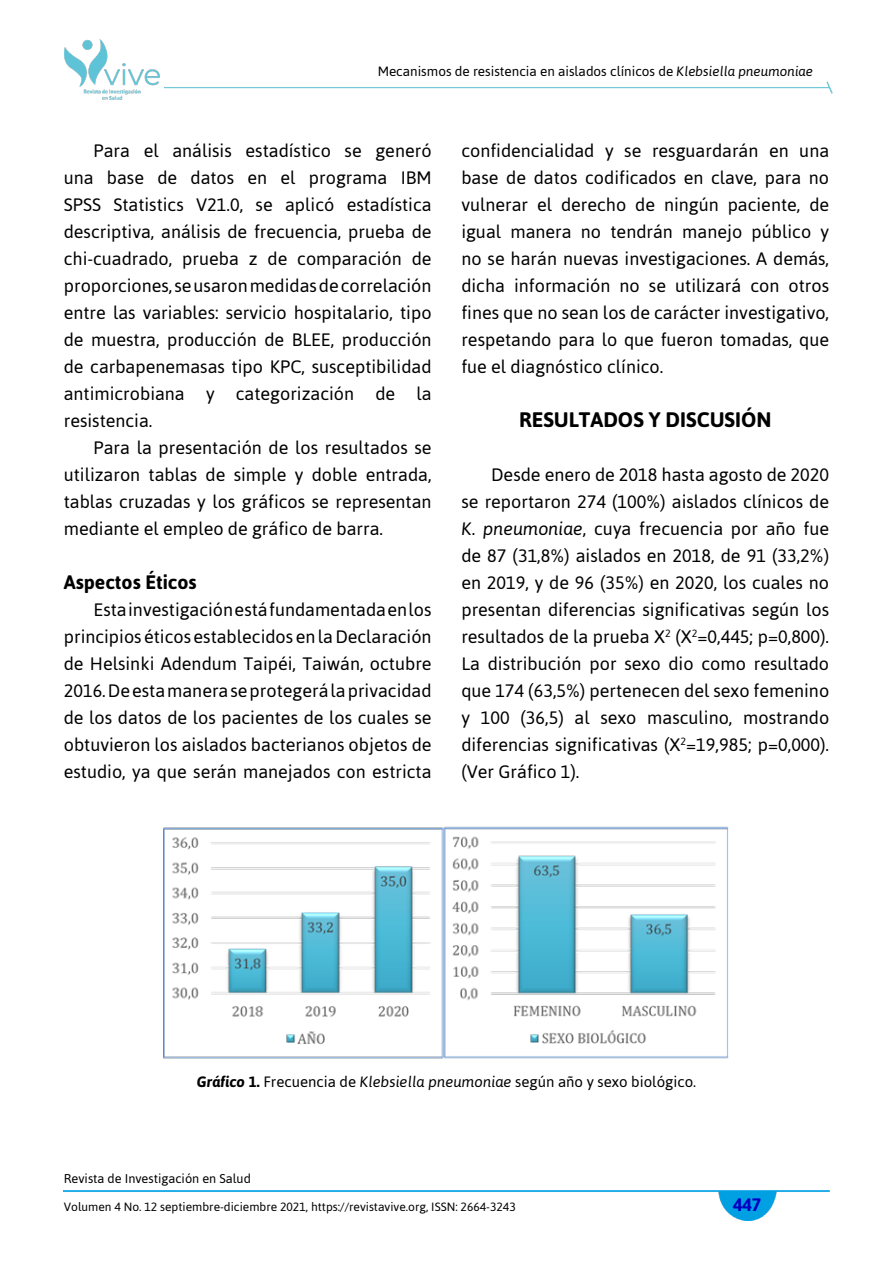
<style>
.page{position:relative;width:893px;height:1263px;background:#fff}
.page>*{position:absolute;margin:0;border:0;box-sizing:border-box;transform-origin:0 0}
.t1{font:700 21px "Asap";color:#000}
.t2{font:700 19.5px "Asap";color:#000}
.t3{font:18px/27px "Asap";color:#000;text-align:justify}
.t4{font:700 18px "Asap";color:#0000c2}
.t5{font:15px "Asap";color:#000}
.t6{font:13.5px "Asap";color:#000}
.t7{font:12.75px "Asap";color:#000}
.t8{font:12px "Asap";color:#000}
.s1{font-style:italic}
.s2{font-weight:700;font-style:italic}
.s3{font-weight:700}
</style>
<div class="page">
<img style="left:165px;top:82px;width:667px;height:11px">
<img style="left:64px;top:39px;width:101px;height:61px">
<img style="left:64px;top:1190px;width:765px;height:30px">
<img style="left:164px;top:826px;width:565px;height:233px">
<p class="t6" style="left:378px;top:63px;width:437px">Mecanismos de resistencia en aislados clínicos de <span class="s1">Klebsiella pneumoniae</span></p>
<p class="t3" style="left:64px;top:137px;width:369px;text-indent:30px">Para el análisis estadístico se generó una base de datos en el programa IBM SPSS Statistics V21.0, se aplicó estadística descriptiva, análisis de frecuencia, prueba de chi-cuadrado, prueba z de comparación de proporciones, se usaron medidas de correlación entre las variables: servicio hospitalario, tipo de muestra, producción de BLEE, producción de carbapenemasas tipo KPC, susceptibilidad antimicrobiana y categorización de la resistencia.</p>
<p class="t3" style="left:64px;top:434px;width:369px;text-indent:30px">Para la presentación de los resultados se utilizaron tablas de simple y doble entrada, tablas cruzadas y los gráficos se representan mediante el empleo de gráfico de barra.</p>
<p class="t2" style="left:64px;top:571px;width:134px">Aspectos Éticos</p>
<p class="t3" style="left:64px;top:596px;width:369px;text-indent:30px">Esta investigación está fundamentada en los principios éticos establecidos en la Declaración de Helsinki Adendum Taipéi, Taiwán, octubre 2016. De esta manera se protegerá la privacidad de los datos de los pacientes de los cuales se obtuvieron los aislados bacterianos objetos de estudio, ya que serán manejados con estricta</p>
<p class="t3" style="left:461px;top:137px;width:369px">confidencialidad y se resguardarán en una base de datos codificados en clave, para no vulnerar el derecho de ningún paciente, de igual manera no tendrán manejo público y no se harán nuevas investigaciones. A demás, dicha información no se utilizará con otros fines que no sean los de carácter investigativo, respetando para lo que fueron tomadas, que fue el diagnóstico clínico.</p>
<p class="t1" style="left:519px;top:408px;width:254px">RESULTADOS Y DISCUSIÓN</p>
<p class="t3" style="left:461px;top:461px;width:369px;text-indent:30px">Desde enero de 2018 hasta agosto de 2020 se reportaron 274 (100%) aislados clínicos de <span class="s1">K. pneumoniae</span>, cuya frecuencia por año fue de 87 (31,8%) aislados en 2018, de 91 (33,2%) en 2019, y de 96 (35%) en 2020, los cuales no presentan diferencias significativas según los resultados de la prueba X<sup>2</sup> (X<sup>2</sup>=0,445; p=0,800).<br>La distribución por sexo dio como resultado que 174 (63,5%) pertenecen del sexo femenino y 100 (36,5) al sexo masculino, mostrando diferencias significativas (X<sup>2</sup>=19,985; p=0,000). (Ver Gráfico 1).</p>
<p class="t5" style="left:197px;top:1073px;width:501px"><span class="s2">Gráfico</span> <span class="s3">1.</span> Frecuencia de <span class="s1">Klebsiella pneumoniae</span> según año y sexo biológico.</p>
<p class="t7" style="left:64px;top:1171px;width:189px">Revista de Investigación en Salud</p>
<p class="t8" style="left:64px;top:1200px;width:453px">Volumen 4 No. 12 septiembre-diciembre 2021, https://revistavive.org, ISSN: 2664-3243</p>
<p class="t4" style="left:733px;top:1194px;width:30px">447</p>
</div>
